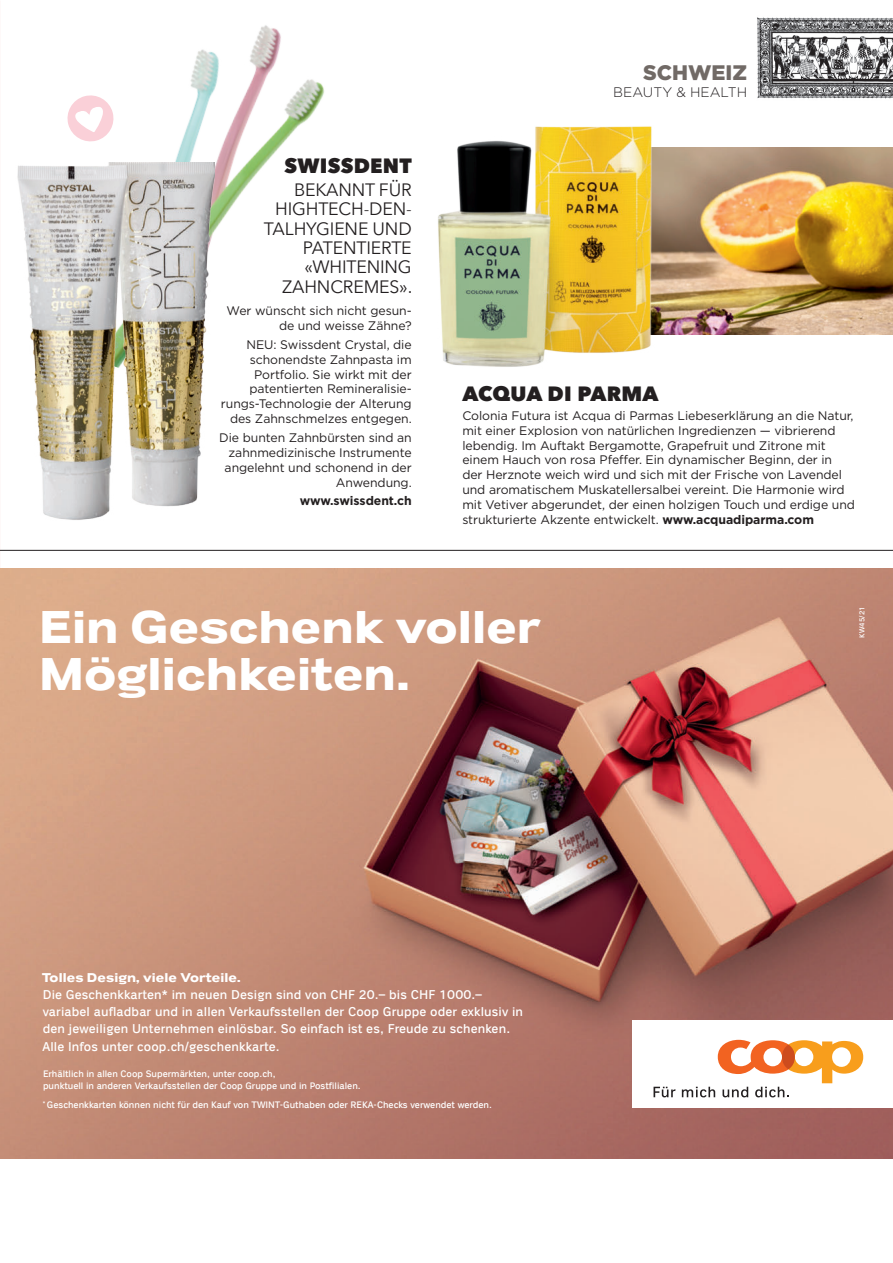
<style>
.page{position:relative;width:893px;height:1263px;background:#fff}
.page>*{position:absolute;margin:0;border:0;box-sizing:border-box;transform-origin:0 0}
.t1{font:700 46.5px/46.5px "Coop Expanded";color:#fff}
.t2{font:900 21px "Gotham";color:#716a66}
.t3{font:800 20.7px "Avenir Next";letter-spacing:.01em;color:#231f20}
.t4{font:17.85px/19.2px "Avenir Next";letter-spacing:-.01em;color:#231f20;text-align:right}
.t5{font:300 13.8px "Gotham";color:#231f20}
.t6{font:12.9px/17.1px "Coop";letter-spacing:.01em;color:#fff}
.t7{font:700 12.9px "Coop Expanded";letter-spacing:.01em;color:#fff}
.t8{font:12.45px/14.9px "Gotham";letter-spacing:-.005em;color:#231f20;text-align:right}
.t9{font:700 12.45px "Gotham";letter-spacing:-.005em;color:#231f20}
.t10{font:9.45px/11.4px "Coop";color:#fff}
.t11{font:7.35px "Coop";letter-spacing:.01em;color:#fff}
.s1{font-weight:700}
</style>
<div class="page">
<img style="left:175px;top:25px;width:149px;height:205px">
<img style="left:17px;top:162px;width:198px;height:358px">
<img style="left:687px;top:147px;width:206px;height:187px">
<img style="left:757px;top:17px;width:136px;height:82px">
<img style="left:438px;top:126px;width:249px;height:241px">
<svg style="left:67px;top:95px;width:47px;height:47px"></svg>
<img style="left:0;top:568px;width:893px;height:591px">
<div style="left:633px;top:1021px;width:260px;height:87px;background:#fff"></div>
<svg style="left:653px;top:1087px;width:23px;height:10px"></svg>
<svg style="left:682px;top:1040px;width:181px;height:57px"></svg>
<hr style="left:0;top:550px;width:893px;height:1px;background:#231f20">
<h3 class="t3" style="left:285px;top:153px;width:129px">SWISSDENT</h3>
<h3 class="t4" style="left:264px;top:180px;width:150px">BEKANNT FÜR<br>HIGHTECH-DEN-<br>TALHYGIENE UND<br>PATENTIERTE «WHITENING<br>ZAHNCREMES».</h3>
<p class="t8" style="left:227px;top:303px;width:187px">Wer wünscht sich nicht gesun&shy;de und weisse Zähne?</p>
<p class="t8" style="left:221px;top:337px;width:192px">NEU: Swissdent Crystal, die schonendste Zahnpasta im<br>Portfolio. Sie wirkt mit der patentierten Remineralisie&shy;rungs-Technologie der Alterung des Zahnschmelzes entgegen.</p>
<p class="t8" style="left:219px;top:430px;width:194px">Die bunten Zahnbürsten sind an zahnmedizinische Instrumente angelehnt und schonend in der<br>Anwendung.</p>
<p class="t9" style="left:300px;top:493px;width:114px">www.swissdent.ch</p>
<h2 class="t2" style="left:643px;top:61px;width:106px">SCHWEIZ</h2>
<p class="t5" style="left:613px;top:83px;width:135px">BEAUTY &amp; HEALTH</p>
<h3 class="t3" style="left:462px;top:381px;width:198px">ACQUA DI PARMA</h3>
<p class="t8" style="left:462px;top:408px;width:394px;text-align:left">Colonia Futura ist Acqua di Parmas Liebeserklärung an die Natur, mit einer Explosion von natürlichen Ingredienzen — vibrierend lebendig. Im Auftakt Bergamotte, Grapefruit und Zitrone mit einem Hauch von rosa Pfeffer. Ein dynamischer Beginn, der in der Herznote weich wird und sich mit der Frische von Lavendel und aromatischem Muskatellersalbei vereint. Die Harmonie wird mit Vetiver abgerundet, der einen holzigen Touch und erdige und strukturierte Akzente entwickelt. <span class="s1">www.acquadiparma.com</span></p>
<h1 class="t1" style="left:39px;top:604px;width:502px">Ein Geschenk voller<br>Möglichkeiten.</h1>
<p class="t7" style="left:42px;top:970px;width:200px">Tolles Design, viele Vorteile.</p>
<p class="t6" style="left:42px;top:986px;width:482px">Die Geschenkkarten* im neuen Design sind von CHF 20.– bis CHF 1000.– variabel aufladbar und in allen Verkaufsstellen der Coop Gruppe oder exklusiv in den jeweiligen Unternehmen einlösbar. So einfach ist es, Freude zu schenken.<br>Alle Infos unter coop.ch/geschenkkarte.</p>
<p class="t10" style="left:43px;top:1068px;width:319px">Erhältlich in allen Coop Supermärkten, unter coop.ch,<br>punktuell in anderen Verkaufsstellen der Coop Gruppe und in Postfilialen.</p>
<p class="t10" style="left:43px;top:1099px;width:451px"><sup>*</sup> Geschenkkarten können nicht für den Kauf von TWINT-Guthaben oder REKA-Checks verwendet werden.</p>
<p class="t11" style="left:858px;top:638px;width:34px;rotate:-90deg">KW45/21</p>
</div>
